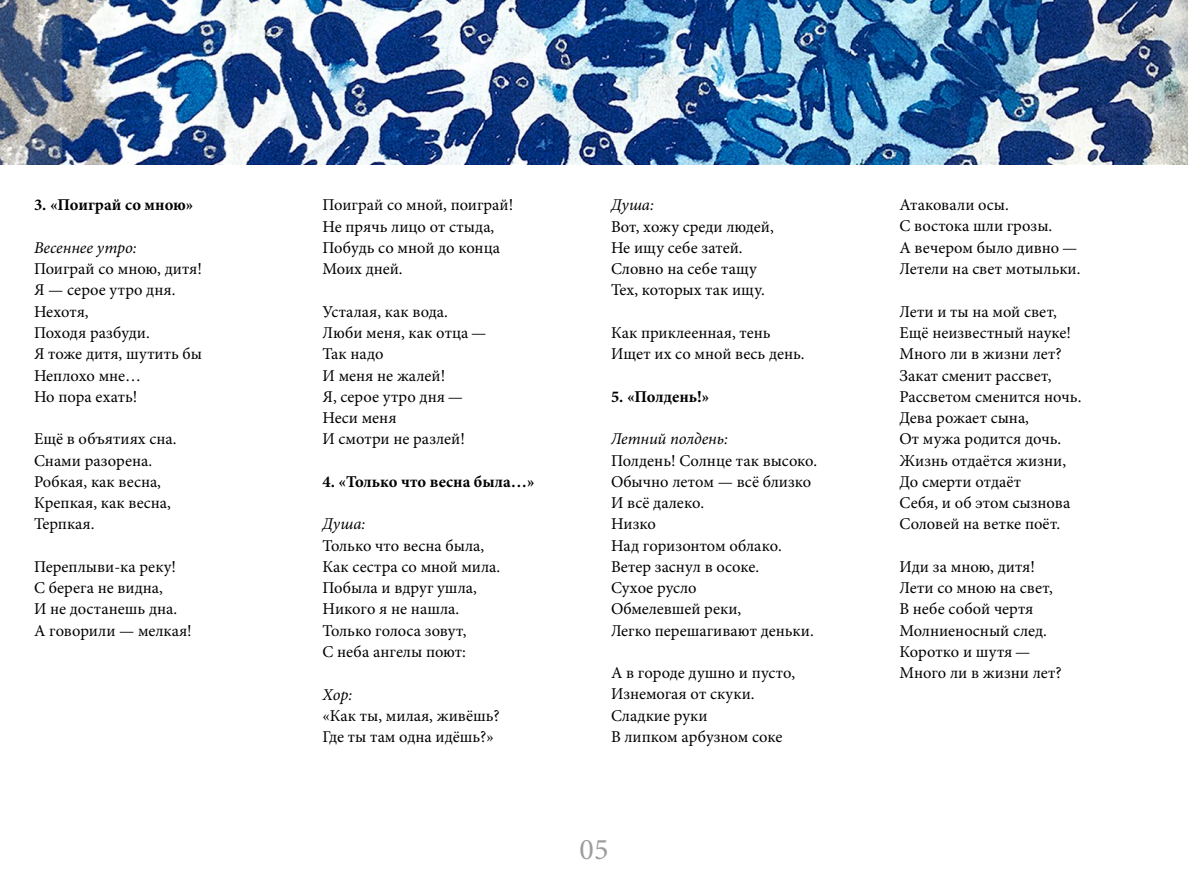
<style>
.page{position:relative;width:1188px;height:893px;background:#fff}
.page>*{position:absolute;margin:0;border:0;box-sizing:border-box;transform-origin:0 0}
.t1{font:30px "Minion Pro";color:#9c9c9d}
.t2{font:16.5px/21.3px "Minion Pro";color:#000}
.t3{font:700 16.5px "Minion Pro";color:#000}
.t4{font:italic 16.5px "Minion Pro";letter-spacing:-.005em;color:#000}
</style>
<div class="page">
<img style="left:0;top:0;width:1188px;height:164px">
<p class="t3" style="left:34px;top:193px;width:161px">3. «Поиграй со мною»</p>
<p class="t4" style="left:34px;top:236px;width:104px">Весеннее утро:</p>
<p class="t2" style="left:34px;top:258px;width:170px">Поиграй со мною, дитя!<br>Я — серое утро дня.<br>Нехотя,<br>Походя разбуди.<br>Я тоже дитя, шутить бы<br>Неплохо мне…<br>Но пора ехать!</p>
<p class="t2" style="left:34px;top:428px;width:144px">Ещё в объятиях сна.<br>Снами разорена.<br>Робкая, как весна,<br>Крепкая, как весна,<br>Терпкая.</p>
<p class="t2" style="left:34px;top:556px;width:159px">Переплыви-ка реку!<br>С берега не видна,<br>И не достанешь дна.<br>А говорили — мелкая!</p>
<p class="t2" style="left:323px;top:194px;width:192px">Поиграй со мной, поиграй!<br>Не прячь лицо от стыда,<br>Побудь со мной до конца<br>Моих дней.</p>
<p class="t2" style="left:323px;top:301px;width:165px">Усталая, как вода.<br>Люби меня, как отца —<br>Так надо<br>И меня не жалей!<br>Я, серое утро дня —<br>Неси меня<br>И смотри не разлей!</p>
<p class="t3" style="left:323px;top:470px;width:214px">4. «Только что весна была…»</p>
<p class="t4" style="left:323px;top:513px;width:44px">Душа:</p>
<p class="t2" style="left:323px;top:535px;width:179px">Только что весна была,<br>Как сестра со мной мила.<br>Побыла и вдруг ушла,<br>Никого я не нашла.<br>Только голоса зовут,<br>С неба ангелы поют:</p>
<p class="t4" style="left:323px;top:683px;width:31px">Хор:</p>
<p class="t2" style="left:323px;top:705px;width:179px">«Как ты, милая, живёшь?<br>Где ты там одна идёшь?»</p>
<p class="t4" style="left:611px;top:194px;width:44px">Душа:</p>
<p class="t2" style="left:611px;top:216px;width:164px">Вот, хожу среди людей,<br>Не ищу себе затей.<br>Словно на себе тащу<br>Тех, которых так ищу.</p>
<p class="t2" style="left:611px;top:322px;width:195px">Как приклеенная, тень<br>Ищет их со мной весь день.</p>
<p class="t3" style="left:611px;top:385px;width:100px">5. «Полдень!»</p>
<p class="t4" style="left:611px;top:427px;width:119px">Летний полдень:</p>
<p class="t2" style="left:611px;top:449px;width:208px">Полдень! Солнце так высоко.<br>Обычно летом — всё близко<br>И всё далеко.<br>Низко<br>Над горизонтом облако.<br>Ветер заснул в осоке.<br>Сухое русло<br>Обмелевшей реки,<br>Легко перешагивают деньки.</p>
<p class="t2" style="left:611px;top:662px;width:186px">А в городе душно и пусто,<br>Изнемогая от скуки.<br>Сладкие руки<br>В липком арбузном соке</p>
<h1 class="t1" style="left:580px;top:829px;width:30px">05</h1>
<p class="t2" style="left:900px;top:194px;width:183px">Атаковали осы.<br>С востока шли грозы.<br>А вечером было дивно —<br>Летели на свет мотыльки.</p>
<p class="t2" style="left:900px;top:301px;width:183px">Лети и ты на мой свет,<br>Ещё неизвестный науке!<br>Много ли в жизни лет?<br>Закат сменит рассвет,<br>Рассветом сменится ночь.<br>Дева рожает сына,<br>От мужа родится дочь.<br>Жизнь отдаётся жизни,<br>До смерти отдаёт<br>Себя, и об этом сызнова<br>Соловей на ветке поёт.</p>
<p class="t2" style="left:900px;top:556px;width:164px">Иди за мною, дитя!<br>Лети со мною на свет,<br>В небе собой чертя<br>Молниеносный след.<br>Коротко и шутя —<br>Много ли в жизни лет?</p>
</div>
